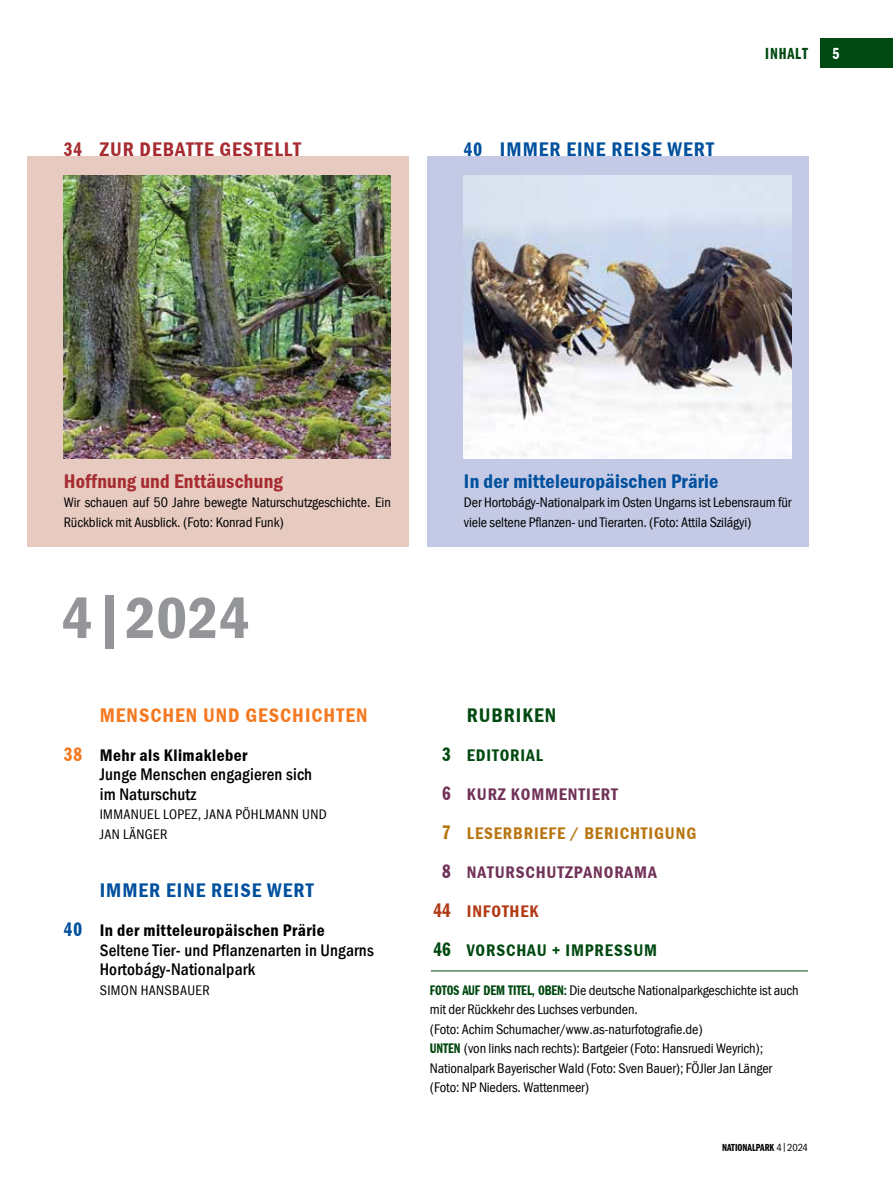
<style>
.page{position:relative;width:893px;height:1191px;background:#fff}
.page>*{position:absolute;margin:0;border:0;box-sizing:border-box;transform-origin:0 0}
.t1{font:600 condensed 60px "Franklin Gothic Itc TEE";color:#939598}
.t2{font:600 condensed 20.25px "Franklin Gothic Itc TEE";letter-spacing:.05em;color:#00509e}
.t3{font:600 condensed 20.25px "Franklin Gothic Itc TEE";letter-spacing:.01em;color:#00509e}
.t4{font:600 condensed 20.25px "Franklin Gothic Itc TEE";letter-spacing:.01em;color:#a72c31}
.t5{font:600 condensed 20.25px "Franklin Gothic Itc TEE";letter-spacing:.05em;color:#f47920}
.t6{font:600 condensed 20.25px "Franklin Gothic Itc TEE";letter-spacing:.05em;color:#a72c31}
.t7{font:600 condensed 20.25px "Franklin Gothic Itc TEE";letter-spacing:.05em;color:#004910}
.t8{font:500 condensed 17.25px/19.5px "Franklin Gothic Itc TEE";letter-spacing:.01em;color:#000}
.t9{font:600 condensed 17.25px "Franklin Gothic Itc TEE";letter-spacing:.05em;color:#713258}
.t10{font:600 condensed 17.25px "Franklin Gothic Itc TEE";letter-spacing:.05em;color:#004910}
.t11{font:600 condensed 17.25px "Franklin Gothic Itc TEE";letter-spacing:.05em;color:#b87510}
.t12{font:600 condensed 17.25px "Franklin Gothic Itc TEE";letter-spacing:.05em;color:#b33915}
.t13{font:600 extra-condensed 16.5px "Franklin Gothic Itc TEE";letter-spacing:.05em;color:#004910}
.t14{font:600 extra-condensed 16.5px "Franklin Gothic Itc TEE";color:#fff}
.t15{font:condensed 14.25px/19.5px "Franklin Gothic Itc TEE";letter-spacing:-.01em;color:#000}
.t16{font:condensed 14.25px/19.5px "Franklin Gothic Itc TEE";letter-spacing:.025em;color:#000}
.t17{font:600 extra-condensed 10.5px "Franklin Gothic Itc TEE";color:#000}
.s1{font-stretch:extra-condensed}
.s2{font-stretch:extra-condensed;font-size:64.5px}
.s3{font-weight:600;font-stretch:extra-condensed;font-size:20.25px;color:#f47920}
.s4{font-weight:600}
.s5{font-weight:600;font-stretch:extra-condensed;font-size:20.25px;color:#00509e}
.s6{font-stretch:extra-condensed;font-size:20.25px}
.s7{font-weight:600;font-stretch:extra-condensed;color:#004910}
.s8{font-weight:400;font-stretch:condensed}
</style>
<div class="page">
<div style="left:28px;top:156px;width:381px;height:390px;background:#e7cbc0"></div>
<div style="left:428px;top:156px;width:381px;height:390px;background:#c4cae5"></div>
<img style="left:464px;top:175px;width:327px;height:284px">
<img style="left:64px;top:175px;width:327px;height:284px">
<div style="left:821px;top:38px;width:72px;height:29px;background:#004910"></div>
<hr style="left:431px;top:970px;width:377px;height:1px;background:#004910">
<h2 class="t6" style="left:64px;top:137px;width:239px"><span class="s1">34</span> ZUR DEBATTE GESTELLT</h2>
<h2 class="t2" style="left:464px;top:137px;width:252px"><span class="s1">40</span> IMMER EINE REISE WERT</h2>
<p class="t13" style="left:765px;top:43px;width:44px">INHALT</p>
<p class="t14" style="left:832px;top:43px;width:9px">5</p>
<h2 class="t4" style="left:64px;top:469px;width:221px">Hoffnung und Enttäuschung</h2>
<p class="t15" style="left:64px;top:492px;width:329px">Wir schauen auf 50 Jahre bewegte Naturschutzgeschichte. Ein<br>Rückblick mit Ausblick. (Foto: Konrad Funk)</p>
<h1 class="t1" style="left:62px;top:583px;width:189px">4<span class="s2">|</span>2024</h1>
<h2 class="t5" style="left:100px;top:703px;width:269px">MENSCHEN UND GESCHICHTEN</h2>
<p class="t8" style="left:100px;top:745px;width:214px;text-indent:-36px"><span class="s3">38</span> <span class="s4">Mehr als Klimakleber<br></span>Junge Menschen engagieren sich im Naturschutz</p>
<p class="t16" style="left:100px;top:804px;width:228px">IMMANUEL LOPEZ, JANA PÖHLMANN UND<br>JAN LÄNGER</p>
<h2 class="t2" style="left:100px;top:878px;width:216px">IMMER EINE REISE WERT</h2>
<p class="t8" style="left:100px;top:920px;width:276px;text-indent:-36px"><span class="s5">40</span> <span class="s4">In der mitteleuropäischen Prärie<br></span>Seltene Tier- und Pflanzenarten in Ungarns<br>Hortobágy-Nationalpark</p>
<p class="t16" style="left:100px;top:980px;width:112px">SIMON HANSBAUER</p>
<h2 class="t3" style="left:464px;top:469px;width:256px">In der mitteleuropäischen Prärie</h2>
<p class="t15" style="left:464px;top:492px;width:329px">Der Hortobágy-Nationalpark im Osten Ungarns ist Lebensraum für viele seltene Pflanzen- und Tierarten. (Foto: Attila Szilágyi)</p>
<h2 class="t7" style="left:467px;top:703px;width:91px">RUBRIKEN</h2>
<p class="t10" style="left:442px;top:745px;width:102px"><span class="s6">3</span> EDITORIAL</p>
<p class="t9" style="left:442px;top:784px;width:177px"><span class="s6">6</span> KURZ KOMMENTIERT</p>
<p class="t11" style="left:442px;top:823px;width:256px"><span class="s6">7</span> LESERBRIEFE / BERICHTIGUNG</p>
<p class="t9" style="left:442px;top:862px;width:216px"><span class="s6">8</span> NATURSCHUTZPANORAMA</p>
<p class="t12" style="left:434px;top:901px;width:107px"><span class="s6">44</span> INFOTHEK</p>
<p class="t10" style="left:434px;top:940px;width:225px"><span class="s6">46</span> VORSCHAU + IMPRESSUM</p>
<p class="t15" style="left:430px;top:980px;width:370px"><span class="s7">FOTOS AUF DEM TITEL, OBEN:</span> Die deutsche Nationalparkgeschichte ist auch mit der Rückkehr des Luchses verbunden.<br>(Foto: Achim Schumacher/www.as-naturfotografie.de)<br><span class="s7">UNTEN</span> (von links nach rechts): Bartgeier (Foto: Hansruedi Weyrich); Nationalpark Bayerischer Wald (Foto: Sven Bauer); FÖJler Jan Länger (Foto: NP Nieders. Wattenmeer)</p>
<p class="t17" style="left:722px;top:1141px;width:87px">NATIONALPARK <span class="s8">4|2024</span></p>
</div>
